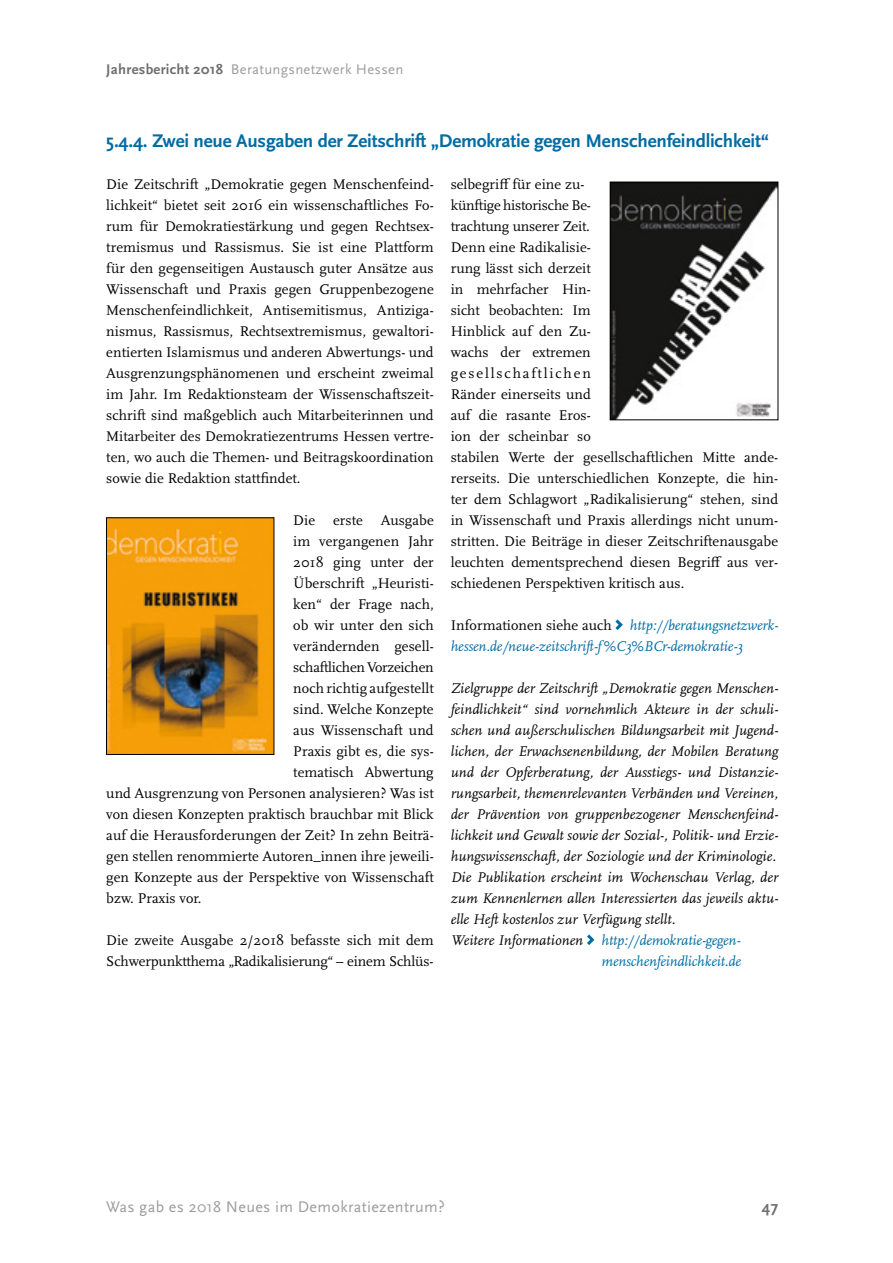
<style>
.page{position:relative;width:893px;height:1263px;background:#fff}
.page>*{position:absolute;margin:0;border:0;box-sizing:border-box;transform-origin:0 0}
.Ü2{font:19.2px "Scala Sans CV Bold";letter-spacing:-.01em;color:#006ca4}
.t1{font:16.2px "Scala Sans CV";letter-spacing:.02em;color:#9d9d9c}
.t2{font:16.2px "Scala Sans CV Bold";color:#706f6f}
.lauf{font:14.7px/21px "Scala CV";letter-spacing:.005em;color:#000}
.lauf-2{font:italic 14.7px/21px "Scala CV";letter-spacing:.005em;color:#000;text-align:justify}
.lauf-3{font:italic 14.7px/21px "Scala CV";letter-spacing:-.005em;color:#006ca4}
.t3{font:14.7px "Scala Sans CV";letter-spacing:.02em;color:#9d9d9c}
.lauf-4{font:14.7px "Scala CV";letter-spacing:-.015em;color:#000}
.s1{font-family:"Scala Sans CV Bold";color:#706f6f}
.s2{font-style:normal;color:#000}
</style>
<div class="page">
<svg style="left:615px;top:619px;width:8px;height:11px"></svg>
<svg style="left:587px;top:934px;width:7px;height:11px"></svg>
<img style="left:108px;top:520px;width:164px;height:233px">
<div style="left:106px;top:518px;width:168px;height:237px;border:1px solid #000"></div>
<img style="left:612px;top:184px;width:164px;height:234px">
<div style="left:610px;top:182px;width:168px;height:238px;border:1px solid #000"></div>
<p class="t3" style="left:106px;top:61px;width:299px"><span class="s1">Jahresbericht 2018</span> Beratungsnetzwerk Hessen</p>
<p class="Ü2" style="left:106px;top:130px;width:664px">5.4.4. Zwei neue Ausgaben der Zeitschrift „Demokratie gegen Menschenfeindlichkeit“</p>
<p class="lauf" style="left:106px;top:174px;width:329px;text-align:justify">Die Zeitschrift „Demokratie gegen Menschenfeind&shy;lichkeit“ bietet seit 2016 ein wissenschaftliches Fo&shy;rum für Demokratiestärkung und gegen Rechtsex&shy;tremismus und Rassismus. Sie ist eine Plattform für den gegenseitigen Austausch guter Ansätze aus Wissenschaft und Praxis gegen Gruppenbezogene Menschenfeindlichkeit, Antisemitismus, Antiziga&shy;nismus, Rassismus, Rechtsextremismus, gewaltori&shy;entierten Islamismus und anderen Abwertungs- und Ausgrenzungsphänomenen und erscheint zweimal im Jahr. Im Redaktionsteam der Wissenschaftszeit&shy;schrift sind maßgeblich auch Mitarbeiterinnen und Mitarbeiter des Demokratiezentrums Hessen vertre&shy;ten, wo auch die Themen- und Beitragskoordination sowie die Redaktion stattfindet.</p>
<p class="lauf" style="left:293px;top:510px;width:142px">Die erste Ausgabe</p>
<p class="lauf" style="left:293px;top:531px;width:142px">im vergangenen Jahr</p>
<p class="lauf" style="left:293px;top:552px;width:142px">2018 ging unter der</p>
<p class="lauf" style="left:293px;top:573px;width:142px">Überschrift „Heuristi-</p>
<p class="lauf" style="left:293px;top:594px;width:142px">ken“ der Frage nach,</p>
<p class="lauf" style="left:293px;top:615px;width:142px">ob wir unter den sich</p>
<p class="lauf" style="left:293px;top:636px;width:142px">verändernden gesell-</p>
<p class="lauf-4" style="left:293px;top:659px;width:142px">schaftlichen Vorzeichen</p>
<p class="lauf" style="left:293px;top:678px;width:142px">noch richtig aufgestellt</p>
<p class="lauf" style="left:293px;top:699px;width:142px">sind. Welche Konzepte</p>
<p class="lauf" style="left:293px;top:720px;width:142px">aus Wissenschaft und</p>
<p class="lauf" style="left:293px;top:741px;width:142px">Praxis gibt es, die sys-</p>
<p class="lauf" style="left:293px;top:762px;width:142px">tematisch Abwertung</p>
<p class="lauf" style="left:106px;top:783px;width:329px">und Ausgrenzung von Personen analysieren? Was ist</p>
<p class="lauf" style="left:106px;top:804px;width:329px">von diesen Konzepten praktisch brauchbar mit Blick</p>
<p class="lauf" style="left:106px;top:825px;width:329px">auf die Herausforderungen der Zeit? In zehn Beiträ-</p>
<p class="lauf" style="left:106px;top:846px;width:329px">gen stellen renommierte Autoren_innen ihre jeweili-</p>
<p class="lauf" style="left:106px;top:867px;width:329px">gen Konzepte aus der Perspektive von Wissenschaft</p>
<p class="lauf" style="left:106px;top:888px;width:97px">bzw. Praxis vor.</p>
<p class="lauf" style="left:106px;top:930px;width:329px">Die zweite Ausgabe 2/2018 befasste sich mit dem<br>Schwerpunktthema „Radikalisierung“ – einem Schlüs-</p>
<p class="lauf" style="left:451px;top:174px;width:135px">selbegriff für eine zu-</p>
<p class="lauf" style="left:451px;top:195px;width:142px">künftige historische Be&shy;trachtung unserer Zeit.</p>
<p class="lauf" style="left:451px;top:237px;width:329px">Denn eine Radikalisie-<br>rung lässt sich derzeit<br>in mehrfacher Hin-<br>sicht beobachten: Im<br>Hinblick auf den Zu-<br>wachs der extremen<br>gesellschaftlichen<br>Ränder einerseits und<br>auf die rasante Eros-<br>ion der scheinbar so<br>stabilen Werte der gesellschaftlichen Mitte ande&shy;rerseits. Die unterschiedlichen Konzepte, die hin&shy;ter dem Schlagwort „Radikalisierung“ stehen, sind in Wissenschaft und Praxis allerdings nicht unum&shy;stritten. Die Beiträge in dieser Zeitschriftenausgabe leuchten dementsprechend diesen Begriff aus ver&shy;schiedenen Perspektiven kritisch aus.</p>
<p class="lauf-3" style="left:451px;top:615px;width:329px"><span class="s2">Informationen siehe auch</span> http://beratungsnetzwerk&shy;hessen.de/neue-zeitschrift-f %C3%BCr-demokratie-3</p>
<p class="lauf-2" style="left:451px;top:678px;width:329px">Zielgruppe der Zeitschrift „Demokratie gegen Menschen&shy;feindlichkeit“ sind vornehmlich Akteure in der schuli&shy;schen und außerschulischen Bildungsarbeit mit Jugend&shy;lichen, der Erwachsenenbildung, der Mobilen Beratung und der Opferberatung, der Ausstiegs- und Distanzie&shy;rungsarbeit, themenrelevanten Verbänden und Vereinen, der Prävention von gruppenbezogener Menschenfeind&shy;lichkeit und Gewalt sowie der Sozial-, Politik- und Erzie&shy;hungswissenschaft, der Soziologie und der Kriminologie.</p>
<p class="lauf-2" style="left:451px;top:867px;width:329px">Die Publikation erscheint im Wochenschau Verlag, der zum Kennenlernen allen Interessierten das jeweils aktu&shy;elle Heft kostenlos zur Verfügung stellt.</p>
<p class="lauf-2" style="left:451px;top:930px;width:134px">Weitere Informationen</p>
<p class="lauf-3" style="left:601px;top:930px;width:141px">http://demokratie-gegen&shy;menschenfeindlichkeit.de</p>
<p class="t1" style="left:106px;top:1198px;width:340px">Was gab es 2018 Neues im Demokratiezentrum?</p>
<p class="t2" style="left:762px;top:1198px;width:18px">47</p>
</div>
